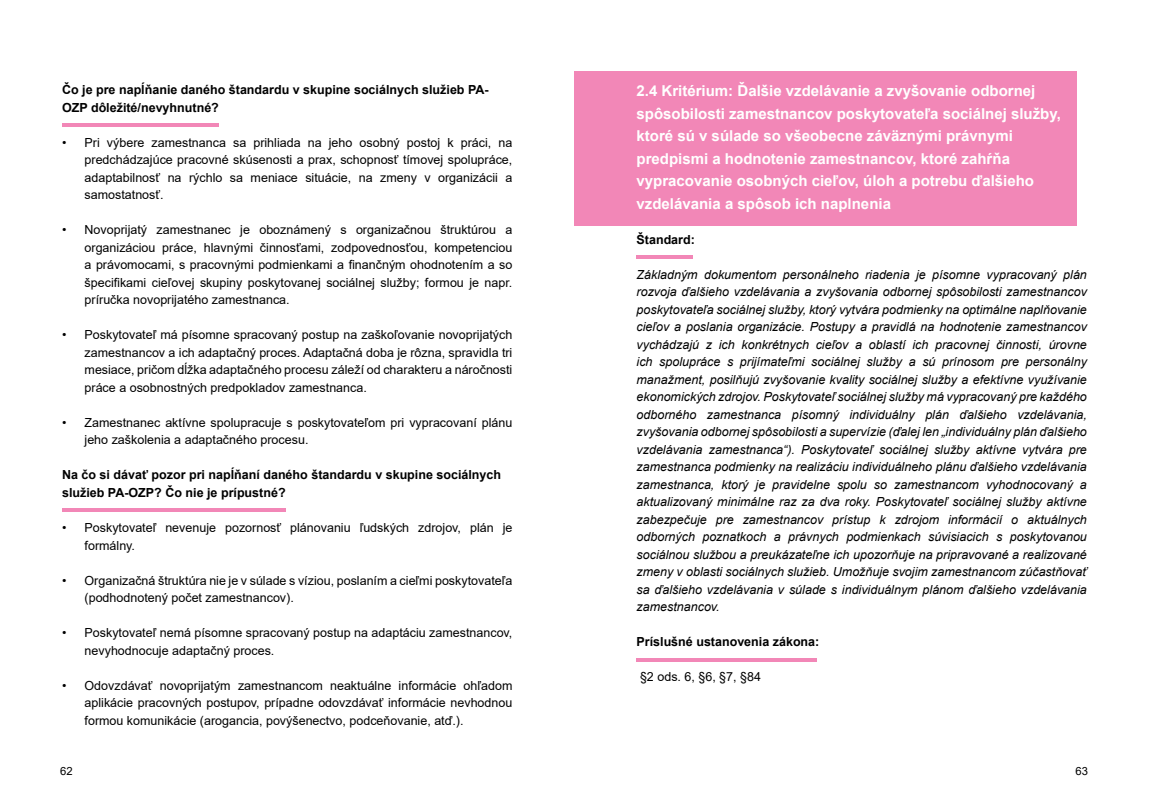
<style>
.page{position:relative;width:1149px;height:812px;background:#fff}
.page>*{position:absolute;margin:0;border:0;box-sizing:border-box;transform-origin:0 0}
.t1{font:700 15px/22.5px "Arial";color:#fff}
.t2{font:italic 12.5px/17.5px "Arial";color:#000;text-align:justify}
.t3{font:12.5px/17.5px "Arial";color:#000;text-align:justify}
.t4{font:700 12.5px/17.5px "Arial";color:#000}
.t5{font:11.25px "Arial";color:#000}
</style>
<div class="page">
<div style="left:574px;top:71px;width:502px;height:154px;background:#f287b7"></div>
<hr style="left:62px;top:123px;width:156px;height:4px;background:#f287b7">
<hr style="left:62px;top:508px;width:223px;height:4px;background:#f287b7">
<hr style="left:636px;top:255px;width:57px;height:3px;background:#f287b7">
<svg style="left:636px;top:658px;width:181px;height:3px"></svg>
<p class="t4" style="left:62px;top:81px;width:428px">Čo je pre napĺňanie daného štandardu v skupine sociálnych služieb PA-<br>OZP dôležité/nevyhnutné?</p>
<p class="t3" style="left:85px;top:133px;width:429px;text-indent:-22px">• Pri výbere zamestnanca sa prihliada na jeho osobný postoj k práci, na predchádzajúce pracovné skúsenosti a prax, schopnosť tímovej spolupráce, adaptabilnosť na rýchlo sa meniace situácie, na zmeny v organizácii a samostatnosť.</p>
<p class="t3" style="left:85px;top:221px;width:429px;text-indent:-22px">• Novoprijatý zamestnanec je oboznámený s organizačnou štruktúrou a organizáciou práce, hlavnými činnosťami, zodpovednosťou, kompetenciou a právomocami, s pracovnými podmienkami a finančným ohodnotením a so špecifikami cieľovej skupiny poskytovanej sociálnej služby; formou je napr. príručka novoprijatého zamestnanca.</p>
<p class="t3" style="left:85px;top:326px;width:429px;text-indent:-22px">• Poskytovateľ má písomne spracovaný postup na zaškoľovanie novoprijatých zamestnancov a ich adaptačný proces. Adaptačná doba je rôzna, spravidla tri mesiace, pričom dĺžka adaptačného procesu záleží od charakteru a náročnosti práce a osobnostných predpokladov zamestnanca.</p>
<p class="t3" style="left:85px;top:413px;width:429px;text-indent:-22px">• Zamestnanec aktívne spolupracuje s poskytovateľom pri vypracovaní plánu jeho zaškolenia a adaptačného procesu.</p>
<p class="t4" style="left:62px;top:466px;width:440px">Na čo si dávať pozor pri napĺňaní daného štandardu v skupine sociálnych služieb PA-OZP? Čo nie je prípustné?</p>
<p class="t3" style="left:85px;top:518px;width:429px;text-indent:-22px">• Poskytovateľ nevenuje pozornosť plánovaniu ľudských zdrojov, plán je formálny.</p>
<p class="t3" style="left:85px;top:571px;width:429px;text-indent:-22px">• Organizačná štruktúra nie je v súlade s víziou, poslaním a cieľmi poskytovateľa (podhodnotený počet zamestnancov).</p>
<p class="t3" style="left:85px;top:623px;width:429px;text-indent:-22px">• Poskytovateľ nemá písomne spracovaný postup na adaptáciu zamestnancov, nevyhodnocuje adaptačný proces.</p>
<p class="t3" style="left:85px;top:676px;width:429px;text-indent:-22px">• Odovzdávať novoprijatým zamestnancom neaktuálne informácie ohľadom aplikácie pracovných postupov, prípadne odovzdávať informácie nevhodnou formou komunikácie (arogancia, povýšenectvo, podceňovanie, atď.).</p>
<p class="t1" style="left:636px;top:80px;width:425px">2.4 Kritérium: Ďalšie vzdelávanie a zvyšovanie odbornej spôsobilosti zamestnancov poskytovateľa sociálnej služby, ktoré sú v súlade so všeobecne záväznými právnymi predpismi a hodnotenie zamestnancov, ktoré zahŕňa vypracovanie osobných cieľov, úloh a potrebu ďalšieho vzdelávania a spôsob ich naplnenia</p>
<p class="t4" style="left:636px;top:230px;width:60px">Štandard:</p>
<p class="t2" style="left:636px;top:266px;width:451px">Základným dokumentom personálneho riadenia je písomne vypracovaný plán rozvoja ďalšieho vzdelávania a zvyšovania odbornej spôsobilosti zamestnancov poskytovateľa sociálnej služby, ktorý vytvára podmienky na optimálne naplňovanie cieľov a poslania organizácie. Postupy a pravidlá na hodnotenie zamestnancov vychádzajú z ich konkrétnych cieľov a oblastí ich pracovnej činnosti, úrovne ich spolupráce s prijímateľmi sociálnej služby a sú prínosom pre personálny manažment, posilňujú zvyšovanie kvality sociálnej služby a efektívne využívanie ekonomických zdrojov. Poskytovateľ sociálnej služby má vypracovaný pre každého odborného zamestnanca písomný individuálny plán ďalšieho vzdelávania, zvyšovania odbornej spôsobilosti a supervízie (ďalej len „individuálny plán ďalšieho vzdelávania zamestnanca“). Poskytovateľ sociálnej služby aktívne vytvára pre zamestnanca podmienky na realizáciu individuálneho plánu ďalšieho vzdelávania zamestnanca, ktorý je pravidelne spolu so zamestnancom vyhodnocovaný a aktualizovaný minimálne raz za dva roky. Poskytovateľ sociálnej služby aktívne zabezpečuje pre zamestnancov prístup k zdrojom informácií o aktuálnych odborných poznatkoch a právnych podmienkach súvisiacich s poskytovanou sociálnou službou a preukázateľne ich upozorňuje na pripravované a realizované zmeny v oblasti sociálnych služieb. Umožňuje svojim zamestnancom zúčastňovať sa ďalšieho vzdelávania v súlade s individuálnym plánom ďalšieho vzdelávania zamestnancov.</p>
<p class="t4" style="left:636px;top:633px;width:184px">Príslušné ustanovenia zákona:</p>
<p class="t3" style="left:639px;top:668px;width:122px">§2 ods. 6, §6, §7, §84</p>
<p class="t5" style="left:60px;top:763px;width:14px">62</p>
<p class="t5" style="left:1075px;top:763px;width:14px">63</p>
</div>
